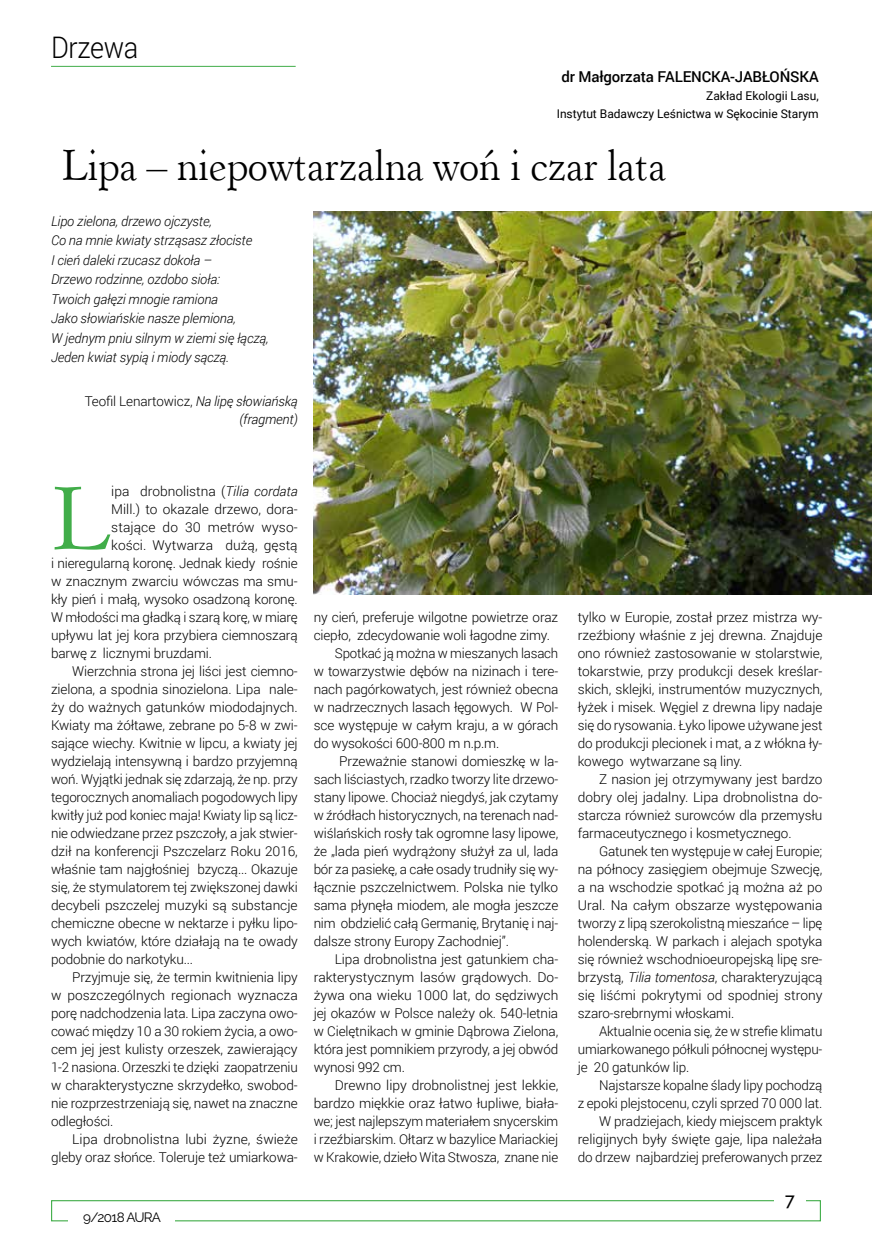
<style>
.page{position:relative;width:872px;height:1246px;background:#fff}
.page>*{position:absolute;margin:0;border:0;box-sizing:border-box;transform-origin:0 0}
.t1{font:96.15px "Revivl 555 EU";color:#41ad49}
.t2{font:46.2px "Revivl 555 EU";letter-spacing:-.01em;color:#000;scale:.91 1}
.t3{font:300 29.7px "Roboto";letter-spacing:-.01em;color:#000;scale:.91 1}
.t4{font:500 18px "Raleway";color:#000}
.t5{font:500 15px "Roboto";letter-spacing:-.01em;color:#000}
.t6{font:300 13.5px/18px "Roboto";letter-spacing:-.01em;color:#000;text-align:justify}
.t7{font:italic 300 13.5px/19.5px "Roboto";letter-spacing:-.01em;color:#000}
.t8{font:13.5px "Raleway";letter-spacing:-.05em;color:#000}
.t9{font:12px/18px "Roboto";color:#000;text-align:right}
.s1{font-style:normal}
.s2{font-style:italic}
</style>
<div class="page">
<div style="left:51px;top:1200px;width:770px;height:21px;border:1px solid #41ad49"></div>
<div style="left:774px;top:1186px;width:31px;height:28px;background:#fff"></div>
<div style="left:69px;top:1205px;width:106px;height:21px;background:#fff"></div>
<hr style="left:51px;top:66px;width:245px;height:1px;background:#41ad49">
<img style="left:314px;top:212px;width:558px;height:382px">
<h3 class="t3" style="left:51px;top:27px;width:98px">Drzewa</h3>
<p class="t5" style="left:561px;top:66px;width:114px">DR MAŁGORZATA FALENCKA</p>
<p class="t5" style="left:730px;top:66px;width:24px">-JABŁOŃSKA</p>
<p class="t9" style="left:557px;top:86px;width:263px">Zakład Ekologii Lasu,<br>Instytut Badawczy Leśnictwa w Sękocinie Starym</p>
<h2 class="t2" style="left:62px;top:137px;width:665px">Lipa – niepowtarzalna woń i czar lata</h2>
<p class="t7" style="left:51px;top:211px;width:219px">Lipo zielona, drzewo ojczyste,<br>Co na mnie kwiaty strząsasz złociste<br>I cień daleki rzucasz dokoła –<br>Drzewo rodzinne, ozdobo sioła:<br>Twoich gałęzi mnogie ramiona<br>Jako słowiańskie nasze plemiona,<br>W jednym pniu silnym w ziemi się łączą,<br>Jeden kwiat sypią i miody sączą.</p>
<p class="t7" style="left:85px;top:391px;width:214px;line-height:18px;text-align:right"><span class="s1">Teofil Lenartowicz,</span> Na lipę słowiańską (fragment)</p>
<h1 class="t1" style="left:51px;top:460px;width:61px">L</h1>
<p class="t6" style="left:111px;top:481px;width:188px">ipa drobnolistna (<span class="s2">Tilia cordata</span></p>
<p class="t6" style="left:111px;top:499px;width:188px">Mill.) to okazale drzewo, dora-</p>
<p class="t6" style="left:111px;top:517px;width:188px">stające do 30 metrów wyso-</p>
<p class="t6" style="left:111px;top:535px;width:188px">kości. Wytwarza dużą, gęstą</p>
<p class="t6" style="left:51px;top:553px;width:248px">i nieregularną koronę. Jednak kiedy rośnie</p>
<p class="t6" style="left:51px;top:571px;width:248px">w znacznym zwarciu wówczas ma smu-</p>
<p class="t6" style="left:51px;top:589px;width:248px">kły pień i małą, wysoko osadzoną koronę.</p>
<p class="t6" style="left:51px;top:607px;width:248px">W młodości ma gładką i szarą korę, w miarę</p>
<p class="t6" style="left:51px;top:625px;width:248px">upływu lat jej kora przybiera ciemnoszarą</p>
<p class="t6" style="left:51px;top:643px;width:162px">barwę z licznymi bruzdami.</p>
<p class="t6" style="left:72px;top:661px;width:227px">Wierzchnia strona jej liści jest ciemno-</p>
<p class="t6" style="left:51px;top:679px;width:248px">zielona, a spodnia sinozielona. Lipa nale-</p>
<p class="t6" style="left:51px;top:697px;width:248px">ży do ważnych gatunków miododajnych.</p>
<p class="t6" style="left:51px;top:715px;width:248px">Kwiaty ma żółtawe, zebrane po 5-8 w zwi-</p>
<p class="t6" style="left:51px;top:733px;width:248px">sające wiechy. Kwitnie w lipcu, a kwiaty jej</p>
<p class="t6" style="left:51px;top:751px;width:248px">wydzielają intensywną i bardzo przyjemną</p>
<p class="t6" style="left:51px;top:769px;width:248px">woń. Wyjątki jednak się zdarzają, że np. przy</p>
<p class="t6" style="left:51px;top:787px;width:248px">tegorocznych anomaliach pogodowych lipy</p>
<p class="t6" style="left:51px;top:805px;width:248px">kwitły już pod koniec maja! Kwiaty lip są licz-</p>
<p class="t6" style="left:51px;top:823px;width:248px">nie odwiedzane przez pszczoły, a jak stwier-</p>
<p class="t6" style="left:51px;top:841px;width:248px">dził na konferencji Pszczelarz Roku 2016,</p>
<p class="t6" style="left:51px;top:859px;width:248px">właśnie tam najgłośniej bzyczą... Okazuje</p>
<p class="t6" style="left:51px;top:877px;width:248px">się, że stymulatorem tej zwiększonej dawki</p>
<p class="t6" style="left:51px;top:895px;width:248px">decybeli pszczelej muzyki są substancje</p>
<p class="t6" style="left:51px;top:913px;width:248px">chemiczne obecne w nektarze i pyłku lipo-</p>
<p class="t6" style="left:51px;top:931px;width:248px">wych kwiatów, które działają na te owady</p>
<p class="t6" style="left:51px;top:949px;width:144px">podobnie do narkotyku...</p>
<p class="t6" style="left:72px;top:967px;width:227px">Przyjmuje się, że termin kwitnienia lipy</p>
<p class="t6" style="left:51px;top:985px;width:248px">w poszczególnych regionach wyznacza</p>
<p class="t6" style="left:51px;top:1003px;width:248px">porę nadchodzenia lata. Lipa zaczyna owo-</p>
<p class="t6" style="left:51px;top:1021px;width:248px">cować między 10 a 30 rokiem życia, a owo-</p>
<p class="t6" style="left:51px;top:1039px;width:248px">cem jej jest kulisty orzeszek, zawierający</p>
<p class="t6" style="left:51px;top:1057px;width:248px">1-2 nasiona. Orzeszki te dzięki zaopatrzeniu</p>
<p class="t6" style="left:51px;top:1075px;width:248px">w charakterystyczne skrzydełko, swobod-</p>
<p class="t6" style="left:51px;top:1093px;width:248px">nie rozprzestrzeniają się, nawet na znaczne</p>
<p class="t6" style="left:51px;top:1111px;width:64px">odległości.</p>
<p class="t6" style="left:72px;top:1129px;width:227px">Lipa drobnolistna lubi żyzne, świeże</p>
<p class="t6" style="left:51px;top:1147px;width:248px">gleby oraz słońce. Toleruje też umiarkowa-</p>
<p class="t6" style="left:314px;top:607px;width:246px">ny cień, preferuje wilgotne powietrze oraz</p>
<p class="t6" style="left:314px;top:625px;width:238px">ciepło, zdecydowanie woli łagodne zimy.</p>
<p class="t6" style="left:335px;top:643px;width:225px">Spotkać ją można w mieszanych lasach</p>
<p class="t6" style="left:314px;top:661px;width:246px">w towarzystwie dębów na nizinach i tere-</p>
<p class="t6" style="left:314px;top:679px;width:246px">nach pagórkowatych, jest również obecna</p>
<p class="t6" style="left:314px;top:697px;width:246px">w nadrzecznych lasach łęgowych. W Pol-</p>
<p class="t6" style="left:314px;top:715px;width:246px">sce występuje w całym kraju, a w górach</p>
<p class="t6" style="left:314px;top:733px;width:187px">do wysokości 600-800 m n.p.m.</p>
<p class="t6" style="left:339px;top:751px;width:220px">Przeważnie stanowi domieszkę w la-</p>
<p class="t6" style="left:314px;top:769px;width:246px">sach liściastych, rzadko tworzy lite drzewo-</p>
<p class="t6" style="left:314px;top:787px;width:246px">stany lipowe. Chociaż niegdyś, jak czytamy</p>
<p class="t6" style="left:314px;top:805px;width:246px">w źródłach historycznych, na terenach nad-</p>
<p class="t6" style="left:314px;top:823px;width:246px">wiślańskich rosły tak ogromne lasy lipowe,</p>
<p class="t6" style="left:314px;top:841px;width:246px">że „lada pień wydrążony służył za ul, lada</p>
<p class="t6" style="left:314px;top:859px;width:246px">bór za pasiekę, a całe osady trudniły się wy-</p>
<p class="t6" style="left:314px;top:877px;width:246px">łącznie pszczelnictwem. Polska nie tylko</p>
<p class="t6" style="left:314px;top:895px;width:246px">sama płynęła miodem, ale mogła jeszcze</p>
<p class="t6" style="left:314px;top:913px;width:246px">nim obdzielić całą Germanię, Brytanię i naj-</p>
<p class="t6" style="left:314px;top:931px;width:197px">dalsze strony Europy Zachodniej”.</p>
<p class="t6" style="left:335px;top:949px;width:225px">Lipa drobnolistna jest gatunkiem cha-</p>
<p class="t6" style="left:314px;top:967px;width:246px">rakterystycznym lasów grądowych. Do-</p>
<p class="t6" style="left:314px;top:985px;width:246px">żywa ona wieku 1000 lat, do sędziwych</p>
<p class="t6" style="left:314px;top:1003px;width:246px">jej okazów w Polsce należy ok. 540-letnia</p>
<p class="t6" style="left:314px;top:1021px;width:246px">w Cielętnikach w gminie Dąbrowa Zielona,</p>
<p class="t6" style="left:314px;top:1039px;width:246px">która jest pomnikiem przyrody, a jej obwód</p>
<p class="t6" style="left:314px;top:1057px;width:93px">wynosi 992 cm.</p>
<p class="t6" style="left:335px;top:1075px;width:225px">Drewno lipy drobnolistnej jest lekkie,</p>
<p class="t6" style="left:314px;top:1093px;width:246px">bardzo miękkie oraz łatwo łupliwe, biała-</p>
<p class="t6" style="left:314px;top:1111px;width:246px">we; jest najlepszym materiałem snycerskim</p>
<p class="t6" style="left:314px;top:1129px;width:246px">i rzeźbiarskim. Ołtarz w bazylice Mariackiej</p>
<p class="t6" style="left:314px;top:1147px;width:246px">w Krakowie, dzieło Wita Stwosza, znane nie</p>
<p class="t8" style="left:83px;top:1209px;width:79px">9/2018 AURA</p>
<p class="t6" style="left:578px;top:607px;width:246px">tylko w Europie, został przez mistrza wy&shy;rzeźbiony właśnie z jej drewna. Znajduje ono również zastosowanie w stolarstwie, tokarstwie, przy produkcji desek kreślar&shy;skich, sklejki, instrumentów muzycznych, łyżek i misek. Węgiel z drewna lipy nadaje się do rysowania. Łyko lipowe używane jest do produkcji plecionek i mat, a z włókna ły&shy;kowego wytwarzane są liny.</p>
<p class="t6" style="left:578px;top:769px;width:246px;text-indent:21px">Z nasion jej otrzymywany jest bardzo dobry olej jadalny. Lipa drobnolistna do&shy;starcza również surowców dla przemysłu farmaceutycznego i kosmetycznego.</p>
<p class="t6" style="left:578px;top:841px;width:246px;text-indent:21px">Gatunek ten występuje w całej Europie; na północy zasięgiem obejmuje Szwecję, a na wschodzie spotkać ją można aż po Ural. Na całym obszarze występowania tworzy z lipą szerokolistną mieszańce – lipę holenderską. W parkach i alejach spotyka się również wschodnioeuropejską lipę sre&shy;brzystą, <span class="s2">Tilia tomentosa</span>, charakteryzującą się liśćmi pokrytymi od spodniej strony szaro-srebrnymi włoskami.</p>
<p class="t6" style="left:578px;top:1021px;width:246px;text-indent:21px">Aktualnie ocenia się, że w strefie klimatu umiarkowanego półkuli północnej występu&shy;je 20 gatunków lip.</p>
<p class="t6" style="left:578px;top:1075px;width:246px;text-align:right">Najstarsze kopalne ślady lipy pochodzą<br>z epoki plejstocenu, czyli sprzed 70 000 lat.<br>W pradziejach, kiedy miejscem praktyk religijnych były święte gaje, lipa należała do drzew najbardziej preferowanych przez</p>
<h3 class="t4" style="left:785px;top:1189px;width:11px">7</h3>
</div>
